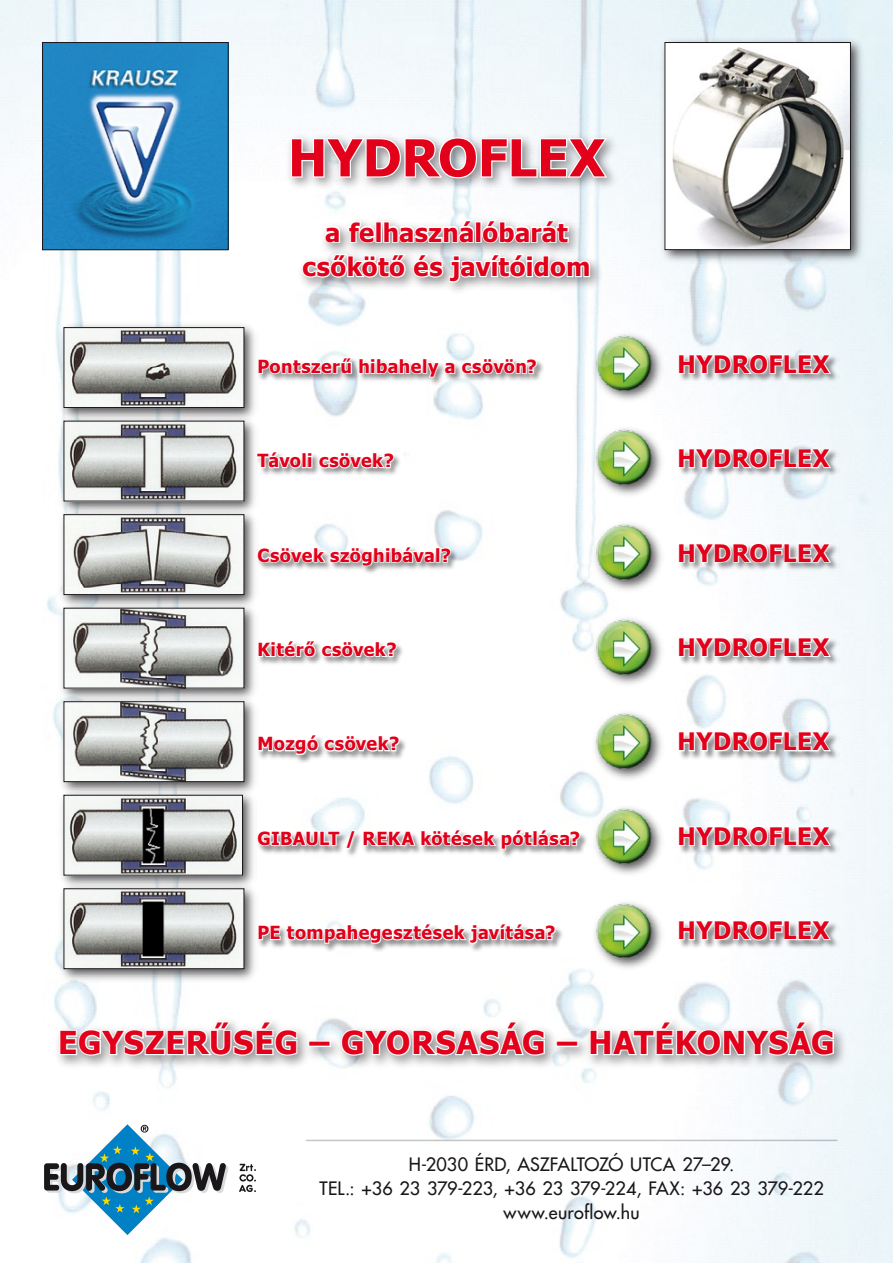
<style>
.page{position:relative;width:893px;height:1263px;background:#fff}
.page>*{position:absolute;margin:0;border:0;box-sizing:border-box;transform-origin:0 0}
.t1{font:700 51px "Tahoma";letter-spacing:.01em;color:#e2001a}
.t2{font:700 31.5px "Tahoma";letter-spacing:.03em;color:#e2001a}
.t3{font:700 25.5px/34.5px "Tahoma";letter-spacing:.015em;color:#e2001a;text-align:center}
.t4{font:700 24px "Tahoma";letter-spacing:.025em;color:#e2001a}
.t5{font:700 18px "Tahoma";letter-spacing:.025em;color:#e2001a}
.t6{font:18px/24px "Ps Futura";letter-spacing:.005em;color:#1a171b;text-align:center}
</style>
<div class="page">
<img style="left:0;top:0;width:893px;height:1263px">
<svg style="left:44px;top:1124px;width:184px;height:111px"></svg>
<svg style="left:239px;top:1164px;width:17px;height:28px"></svg>
<hr style="left:306px;top:1140px;width:531px;height:1px;background:#c5c6c8">
<img style="left:44px;top:44px;width:182px;height:204px">
<div style="left:42px;top:42px;width:186px;height:208px;border:1px solid #1a171b"></div>
<div style="left:283px;top:131px;width:337px;height:166px;background:#1a171b;opacity:.5"></div>
<svg style="left:290px;top:136px;width:319px;height:44px"></svg>
<svg style="left:323px;top:224px;width:18px;height:21px"></svg>
<svg style="left:347px;top:219px;width:29px;height:26px"></svg>
<div style="left:375px;top:221px;width:7px;height:22px;border:2px solid #fff"></div>
<svg style="left:382px;top:217px;width:188px;height:28px"></svg>
<svg style="left:300px;top:252px;width:291px;height:32px"></svg>
<div style="left:256px;top:354px;width:583px;height:599px;background:#1a171b;opacity:.5"></div>
<svg style="left:259px;top:356px;width:279px;height:22px"></svg>
<svg style="left:677px;top:353px;width:156px;height:22px"></svg>
<svg style="left:259px;top:450px;width:136px;height:20px"></svg>
<svg style="left:677px;top:447px;width:156px;height:22px"></svg>
<svg style="left:259px;top:544px;width:193px;height:23px"></svg>
<svg style="left:677px;top:542px;width:156px;height:22px"></svg>
<svg style="left:259px;top:639px;width:139px;height:20px"></svg>
<svg style="left:677px;top:636px;width:156px;height:22px"></svg>
<svg style="left:259px;top:733px;width:142px;height:23px"></svg>
<svg style="left:677px;top:730px;width:156px;height:23px"></svg>
<svg style="left:257px;top:828px;width:325px;height:22px"></svg>
<svg style="left:677px;top:825px;width:156px;height:22px"></svg>
<svg style="left:259px;top:922px;width:298px;height:23px"></svg>
<svg style="left:677px;top:919px;width:156px;height:22px"></svg>
<div style="left:58px;top:415px;width:201px;height:102px;background:#1a171b;opacity:.75"></div>
<img style="left:66px;top:423px;width:176px;height:76px">
<div style="left:58px;top:509px;width:201px;height:101px;background:#1a171b;opacity:.75"></div>
<img style="left:66px;top:516px;width:176px;height:77px">
<div style="left:64px;top:514px;width:180px;height:81px;border:1px solid #1a171b"></div>
<div style="left:659px;top:37px;width:207px;height:229px;background:#1a171b;opacity:.75"></div>
<img style="left:667px;top:44px;width:182px;height:204px">
<div style="left:665px;top:42px;width:186px;height:208px;border:1px solid #1a171b"></div>
<div style="left:58px;top:602px;width:201px;height:102px;background:#1a171b;opacity:.75"></div>
<img style="left:66px;top:610px;width:176px;height:76px">
<div style="left:58px;top:789px;width:199px;height:102px;background:#1a171b;opacity:.75"></div>
<img style="left:66px;top:797px;width:175px;height:76px">
<div style="left:58px;top:322px;width:201px;height:101px;background:#1a171b;opacity:.75"></div>
<img style="left:66px;top:329px;width:176px;height:77px">
<div style="left:64px;top:327px;width:180px;height:81px;border:1px solid #1a171b"></div>
<div style="left:58px;top:883px;width:201px;height:101px;background:#1a171b;opacity:.75"></div>
<img style="left:66px;top:891px;width:176px;height:76px">
<div style="left:64px;top:889px;width:180px;height:80px;border:1px solid #1a171b"></div>
<div style="left:58px;top:696px;width:201px;height:101px;background:#1a171b;opacity:.75"></div>
<img style="left:66px;top:703px;width:176px;height:77px">
<div style="left:64px;top:701px;width:180px;height:81px;border:1px solid #1a171b"></div>
<div style="left:52px;top:1015px;width:798px;height:56px;background:#1a171b;opacity:.5"></div>
<svg style="left:58px;top:1019px;width:241px;height:38px"></svg>
<div style="left:308px;top:1041px;width:23px;height:6px;border:2px solid #fff"></div>
<svg style="left:340px;top:1019px;width:206px;height:38px"></svg>
<div style="left:556px;top:1041px;width:22px;height:6px;border:2px solid #fff"></div>
<svg style="left:589px;top:1019px;width:246px;height:38px"></svg>
<div style="left:591px;top:329px;width:75px;height:76px;background:#1a171b;opacity:.75"></div>
<img style="left:593px;top:332px;width:64px;height:65px">
<div style="left:591px;top:424px;width:75px;height:75px;background:#1a171b;opacity:.75"></div>
<img style="left:593px;top:427px;width:64px;height:65px">
<div style="left:591px;top:518px;width:75px;height:76px;background:#1a171b;opacity:.75"></div>
<img style="left:593px;top:522px;width:64px;height:64px">
<div style="left:591px;top:613px;width:75px;height:76px;background:#1a171b;opacity:.75"></div>
<img style="left:593px;top:616px;width:64px;height:65px">
<div style="left:591px;top:708px;width:75px;height:75px;background:#1a171b;opacity:.75"></div>
<img style="left:593px;top:711px;width:64px;height:65px">
<div style="left:591px;top:802px;width:75px;height:76px;background:#1a171b;opacity:.75"></div>
<img style="left:593px;top:805px;width:64px;height:65px">
<div style="left:591px;top:897px;width:75px;height:76px;background:#1a171b;opacity:.75"></div>
<img style="left:593px;top:900px;width:64px;height:65px">
<h1 class="t1" style="left:288px;top:122px;width:318px">HYDROFLEX</h1>
<h3 class="t3" style="left:302px;top:213px;width:290px">a felhasználóbarát csőkötő és javítóidom</h3>
<p class="t5" style="left:257px;top:354px;width:281px">Pontszerű hibahely a csövön?</p>
<h3 class="t4" style="left:677px;top:347px;width:153px">HYDROFLEX</h3>
<p class="t5" style="left:257px;top:448px;width:138px">Távoli csövek?</p>
<h3 class="t4" style="left:677px;top:442px;width:153px">HYDROFLEX</h3>
<p class="t5" style="left:257px;top:542px;width:195px">Csövek szöghibával?</p>
<h3 class="t4" style="left:677px;top:536px;width:153px">HYDROFLEX</h3>
<p class="t5" style="left:257px;top:637px;width:141px">Kitérő csövek?</p>
<h3 class="t4" style="left:677px;top:630px;width:153px">HYDROFLEX</h3>
<p class="t5" style="left:257px;top:731px;width:143px">Mozgó csövek?</p>
<h3 class="t4" style="left:677px;top:725px;width:153px">HYDROFLEX</h3>
<p class="t5" style="left:257px;top:826px;width:324px">GIBAULT / REKA kötések pótlása?</p>
<h3 class="t4" style="left:677px;top:819px;width:153px">HYDROFLEX</h3>
<p class="t5" style="left:257px;top:920px;width:300px">PE tompahegesztések javítása?</p>
<h3 class="t4" style="left:677px;top:914px;width:153px">HYDROFLEX</h3>
<h2 class="t2" style="left:58px;top:1020px;width:778px">EGYSZERŰSÉG – GYORSASÁG – HATÉKONYSÁG</h2>
<p class="t6" style="left:320px;top:1152px;width:506px">H-2030 ÉRD, ASZFALTOZÓ UTCA 27–29.<br>TEL.: +36 23 379-223, +36 23 379-224, FAX: +36 23 379-222 www.euroflow.hu</p>
</div>
